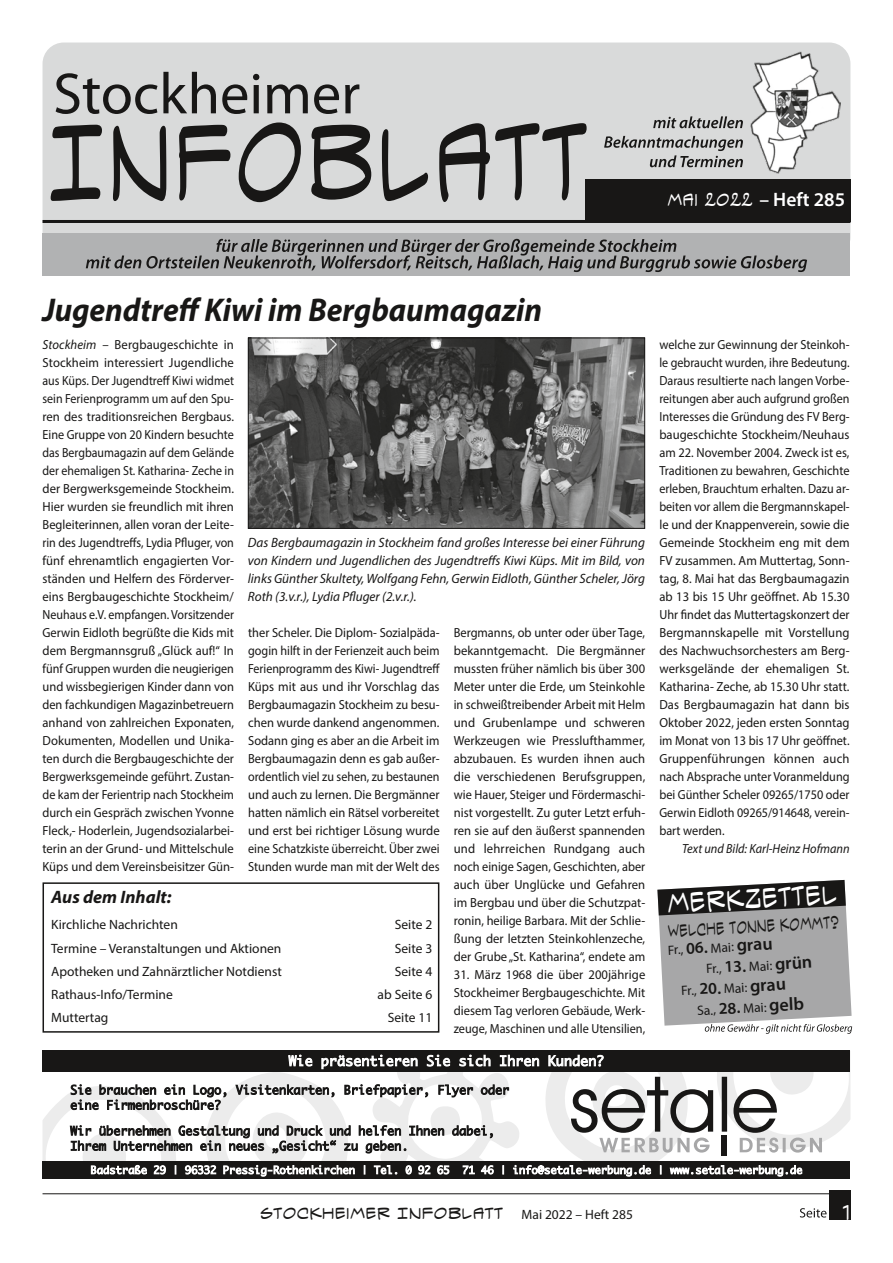
<style>
.page{position:relative;width:893px;height:1263px;background:#fff}
.page>*{position:absolute;margin:0;border:0;box-sizing:border-box;transform-origin:0 0}
.t1{font:italic 700 33px "Myriad Pro";color:#181716;scale:.95 1}
.t2{font:28.5px "Spectre Verde BB";color:#fff;scale:.84 1}
.t3{font:21px "Spectre Verde BB";color:#fff}
.t4{font:600 19.5px "Myriad Pro";color:#fff}
.t5{font:18px "Spectre Verde BB";color:#181716;scale:.7 1}
.t6{font:italic 700 18px "Myriad Pro";color:#181716}
.t7{font:16.5px "Spectre Verde BB";color:#181716}
.t8{font:italic 13.5px/18px "Myriad Pro";color:#181716;text-align:justify}
.t9{font:13.5px "Myriad Pro";color:#181716}
.t10{font:13.2px/18px "Myriad Pro";color:#181716;text-align:justify;scale:.96 1}
.t11{font:13.2px/18px "Myriad Pro";color:#181716;text-align:justify;scale:.94 1}
.t12{font:13.2px/18px "Myriad Pro";color:#181716;text-align:justify;scale:.93 1}
.t13{font:italic 13.2px "Myriad Pro";color:#181716;scale:.93 1}
.s1{font-family:"Spectre Verde BB";font-weight:400;font-size:18px}
.s2{font-style:italic}
.s3{font-weight:600;font-size:16.5px}
.s4{font-weight:600;font-size:18px}
.s5{font-family:"Myriad Pro";font-size:13.5px}
</style>
<div class="page">
<div style="left:43px;top:43px;width:807px;height:216px;background:#d9dada;border-radius:21px"></div>
<div style="left:43px;top:233px;width:807px;height:43px;background:#b1b2b3"></div>
<svg style="left:51px;top:122px;width:536px;height:80px"></svg>
<svg style="left:56px;top:72px;width:303px;height:42px"></svg>
<div style="left:585px;top:179px;width:265px;height:42px;background:#181716"></div>
<svg style="left:604px;top:136px;width:138px;height:31px"></svg>
<svg style="left:653px;top:116px;width:89px;height:12px"></svg>
<img style="left:742px;top:51px;width:98px;height:122px">
<hr style="left:43px;top:220px;width:807px;height:3px;background:#181716">
<hr style="left:43px;top:1193px;width:807px;height:1px;background:#181716">
<div style="left:829px;top:1190px;width:21px;height:30px;background:#181716"></div>
<svg style="left:800px;top:1208px;width:27px;height:9px"></svg>
<svg style="left:86px;top:239px;width:721px;height:33px"></svg>
<div style="left:43px;top:882px;width:396px;height:151px;border:2px solid #181716"></div>
<svg style="left:657px;top:880px;width:195px;height:154px;background:#9a9a9b"></svg>
<svg style="left:43px;top:1072px;width:807px;height:89px"></svg>
<div style="left:43px;top:1051px;width:807px;height:21px;background:#181716"></div>
<div style="left:722px;top:1135px;width:5px;height:20px;background:#181716"></div>
<svg style="left:571px;top:1077px;width:251px;height:75px"></svg>
<div style="left:43px;top:1161px;width:807px;height:17px;background:#181716"></div>
<svg style="left:91px;top:1165px;width:711px;height:11px"></svg>
<svg style="left:288px;top:1054px;width:316px;height:16px"></svg>
<svg style="left:70px;top:1123px;width:423px;height:30px"></svg>
<svg style="left:71px;top:1084px;width:438px;height:26px"></svg>
<img style="left:250px;top:340px;width:393px;height:187px">
<div style="left:248px;top:338px;width:397px;height:191px;border:1px solid #181716"></div>
<h3 class="t4" style="left:667px;top:187px;width:179px"><span class="s1">MAI 2022</span> – Heft 285</h3>
<h1 class="t1" style="left:42px;top:289px;width:527px">Jugendtreff Kiwi im Bergbaumagazin</h1>
<p class="t10" style="left:43px;top:335px;width:201px"><span class="s2">Stockheim</span> – Bergbaugeschichte in Stockheim interessiert Jugendliche aus Küps. Der Jugendtreff Kiwi widmet sein Ferienprogramm um auf den Spu&shy;ren des traditionsreichen Bergbaus.<br>Eine Gruppe von 20 Kindern besuchte das Bergbaumagazin auf dem Gelände der ehemaligen St. Katharina- Zeche in der Bergwerksgemeinde Stockheim.<br>Hier wurden sie freundlich mit ihren Begleiterinnen, allen voran der Leite&shy;rin des Jugendtreffs, Lydia Pfluger, von fünf ehrenamtlich engagierten Vor&shy;ständen und Helfern des Förderver&shy;eins Bergbaugeschichte Stockheim/ Neuhaus e.V. empfangen. Vorsitzender Gerwin Eidloth begrüßte die Kids mit dem Bergmannsgruß „Glück auf!“ In fünf Gruppen wurden die neugierigen und wissbegierigen Kinder dann von den fachkundigen Magazinbetreuern anhand von zahlreichen Exponaten, Dokumenten, Modellen und Unika&shy;ten durch die Bergbaugeschichte der Bergwerksgemeinde geführt. Zustan&shy;de kam der Ferientrip nach Stockheim durch ein Gespräch zwischen Yvonne Fleck,- Hoderlein, Jugendsozialarbei&shy;terin an der Grund- und Mittelschule Küps und dem Vereinsbeisitzer Gün-</p>
<p class="t8" style="left:248px;top:533px;width:399px">Das Bergbaumagazin in Stockheim fand großes Interesse bei einer Führung von Kindern und Jugendlichen des Jugendtreffs Kiwi Küps. Mit im Bild, von links Günther Skultety, Wolfgang Fehn, Gerwin Eidloth, Günther Scheler, Jörg Roth (3.v.r.), Lydia Pfluger (2.v.r.).</p>
<p class="t11" style="left:248px;top:623px;width:206px">ther Scheler. Die Diplom- Sozialpäda&shy;gogin hilft in der Ferienzeit auch beim Ferienprogramm des Kiwi- Jugendtreff Küps mit aus und ihr Vorschlag das Bergbaumagazin Stockheim zu besu&shy;chen wurde dankend angenommen.<br>Sodann ging es aber an die Arbeit im Bergbaumagazin denn es gab außer&shy;ordentlich viel zu sehen, zu bestaunen und auch zu lernen. Die Bergmänner hatten nämlich ein Rätsel vorbereitet und erst bei richtiger Lösung wurde eine Schatzkiste überreicht. Über zwei Stunden wurde man mit der Welt des</p>
<p class="t11" style="left:454px;top:623px;width:205px">Bergmanns, ob unter oder über Tage, bekanntgemacht. Die Bergmänner mussten früher nämlich bis über 300<br>Meter unter die Erde, um Steinkohle in schweißtreibender Arbeit mit Helm und Grubenlampe und schweren Werkzeugen wie Presslufthammer, abzubauen. Es wurden ihnen auch die verschiedenen Berufsgruppen, wie Hauer, Steiger und Fördermaschi&shy;nist vorgestellt. Zu guter Letzt erfuh&shy;ren sie auf den äußerst spannenden und lehrreichen Rundgang auch noch einige Sagen, Geschichten, aber auch über Unglücke und Gefahren im Bergbau und über die Schutzpat&shy;ronin, heilige Barbara. Mit der Schlie&shy;ßung der letzten Steinkohlenzeche, der Grube „St. Katharina“, endete am</p>
<p class="t10" style="left:454px;top:965px;width:201px">31. März 1968 die über 200jährige Stockheimer Bergbaugeschichte. Mit diesem Tag verloren Gebäude, Werk&shy;zeuge, Maschinen und alle Utensilien,</p>
<h3 class="t6" style="left:51px;top:885px;width:122px">Aus dem Inhalt:</h3>
<p class="t9" style="left:51px;top:916px;width:128px">Kirchliche Nachrichten</p>
<p class="t9" style="left:395px;top:916px;width:39px">Seite 2</p>
<p class="t9" style="left:51px;top:940px;width:232px">Termine – Veranstaltungen und Aktionen</p>
<p class="t9" style="left:395px;top:940px;width:39px">Seite 3</p>
<p class="t9" style="left:51px;top:963px;width:232px">Apotheken und Zahnärztlicher Notdienst</p>
<p class="t9" style="left:395px;top:963px;width:39px">Seite 4</p>
<p class="t9" style="left:51px;top:986px;width:123px">Rathaus-Info/Termine</p>
<p class="t9" style="left:378px;top:986px;width:56px">ab Seite 6</p>
<p class="t9" style="left:51px;top:1009px;width:59px">Muttertag</p>
<p class="t9" style="left:388px;top:1009px;width:46px">Seite 11</p>
<p class="t12" style="left:659px;top:335px;width:206px">welche zur Gewinnung der Steinkoh&shy;le gebraucht wurden, ihre Bedeutung.<br>Daraus resultierte nach langen Vorbe&shy;reitungen aber auch aufgrund großen Interesses die Gründung des FV Berg&shy;baugeschichte Stockheim/Neuhaus am 22. November 2004. Zweck ist es, Traditionen zu bewahren, Geschichte erleben, Brauchtum erhalten. Dazu ar&shy;beiten vor allem die Bergmannskapel&shy;le und der Knappenverein, sowie die Gemeinde Stockheim eng mit dem FV zusammen. Am Muttertag, Sonn&shy;tag, 8. Mai hat das Bergbaumagazin ab 13 bis 15 Uhr geöffnet. Ab 15.30<br>Uhr findet das Muttertagskonzert der Bergmannskapelle mit Vorstellung des Nachwuchsorchesters am Berg&shy;werksgelände der ehemaligen St.<br>Katharina- Zeche, ab 15.30 Uhr statt.<br>Das Bergbaumagazin hat dann bis Oktober 2022, jeden ersten Sonntag im Monat von 13 bis 17 Uhr geöffnet.<br>Gruppenführungen können auch nach Absprache unter Voranmeldung bei Günther Scheler 09265/1750 oder Gerwin Eidloth 09265/914648, verein&shy;bart werden.</p>
<p class="t13" style="left:682px;top:840px;width:182px">Text und Bild: Karl-Heinz Hofmann</p>
<h2 class="t2" style="left:666px;top:888px;width:204px;rotate:-3deg">MERKZETTEL</h2>
<h3 class="t5" style="left:667px;top:922px;width:246px;rotate:-3deg">WELCHE TONNE KOMMT?</h3>
<p class="t9" style="left:667px;top:942px;width:106px;rotate:-3deg">Fr., <span class="s3">06.</span> Mai: <span class="s4">grau</span></p>
<p class="t9" style="left:706px;top:960px;width:108px;rotate:-3deg">Fr., <span class="s3">13.</span> Mai: <span class="s4">grün</span></p>
<p class="t9" style="left:681px;top:982px;width:106px;rotate:-3deg">Fr., <span class="s3">20.</span> Mai: <span class="s4">grau</span></p>
<p class="t9" style="left:697px;top:1002px;width:109px;rotate:-3deg">Sa., <span class="s3">28.</span> Mai: <span class="s4">gelb</span></p>
<p class="t7" style="left:260px;top:1205px;width:375px">STOCKHEIMER INFOBLATT <span class="s5">Mai 2022 – Heft 285</span></p>
<h3 class="t3" style="left:842px;top:1202px;width:10px">1</h3>
</div>
